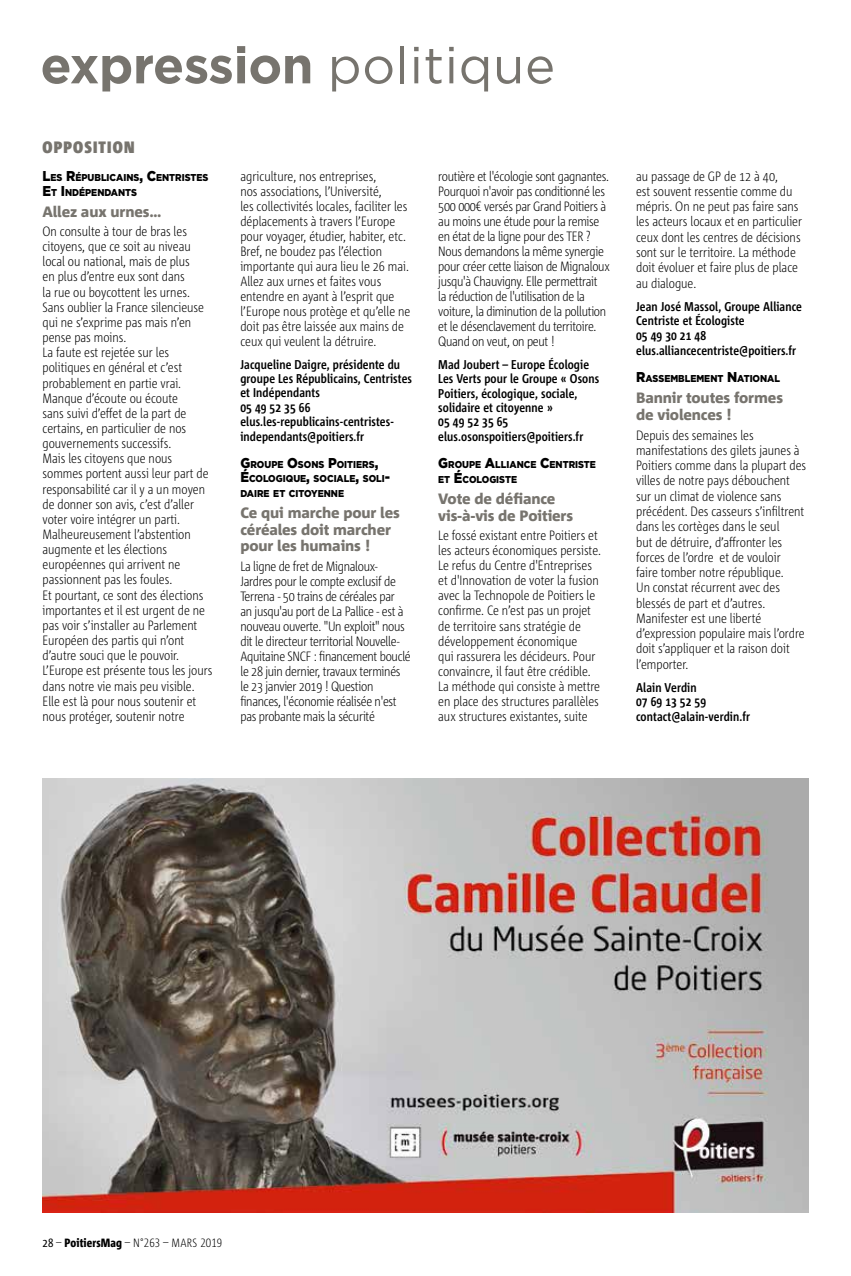
<style>
.page{position:relative;width:851px;height:1276px;background:#fff}
.page>*{position:absolute;margin:0;border:0;box-sizing:border-box;transform-origin:0 0}
.t1{font:700 51px "Gotham";letter-spacing:-.01em;color:#77746e}
.t2{font:900 16.5px "Corpid C1 Cd";letter-spacing:.07em;color:#77746e}
.t3{font:800 15px/16.5px "Corpid C1";letter-spacing:-.01em;color:#77746e}
.t4{font:300 13.5px/15.1px "Corpid C1 Cd";color:#000}
.t5{font:300 13.5px/15px "Corpid C1 Cd";letter-spacing:-.02em;color:#000}
.t6{font:700 12.75px/14.4px "Corpid C1 Cd";letter-spacing:.01em;color:#000}
.t7{font:300 12px "Corpid C1 Cd";letter-spacing:.01em;color:#000}
.t8{font:900 10.05px/14.7px "Gotham";color:#000;scale:.91 1}
.s1{font-weight:400}
.s2{font-size:14.25px}
.s3{font-weight:800}
</style>
<div class="page">
<img style="left:43px;top:779px;width:765px;height:433px">
<h1 class="t1" style="left:40px;top:31px;width:516px">expression <span class="s1">politique</span></h1>
<p class="t2" style="left:43px;top:137px;width:93px">OPPOSITION</p>
<p class="t8" style="left:43px;top:169px;width:184px;line-height:15.1px"><span class="s2">L</span>ES <span class="s2">R</span>ÉPUBLICAINS<span class="s2">, C</span>ENTRISTES<br><span class="s2">E</span>T <span class="s2">I</span> NDÉPENDANTS</p>
<p class="t3" style="left:43px;top:203px;width:120px">Allez aux urnes…</p>
<p class="t4" style="left:43px;top:223px;width:171px">On consulte à tour de bras les citoyens, que ce soit au niveau local ou national, mais de plus<br>en plus d’entre eux sont dans<br>la rue ou boycottent les urnes.<br>Sans oublier la France silencieuse qui ne s’exprime pas mais n’en pense pas moins.<br>La faute est rejetée sur les politiques en général et c’est probablement en partie vrai.<br>Manque d’écoute ou écoute<br>sans suivi d’effet de la part de certains, en particulier de nos gouvernements successifs.<br>Mais les citoyens que nous sommes portent aussi leur part de responsabilité car il y a un moyen de donner son avis, c’est d’aller voter voire intégrer un parti.<br>Malheureusement l’abstention augmente et les élections européennes qui arrivent ne passionnent pas les foules.<br>Et pourtant, ce sont des élections importantes et il est urgent de ne pas voir s’installer au Parlement<br>Européen des partis qui n’ont d’autre souci que le pouvoir.<br>L’Europe est présente tous les jours dans notre vie mais peu visible.<br>Elle est là pour nous soutenir et nous protéger, soutenir notre</p>
<p class="t4" style="left:240px;top:168px;width:171px">agriculture, nos entreprises,<br>nos associations, l’Université,<br>les collectivités locales, faciliter les déplacements à travers l’Europe pour voyager, étudier, habiter, etc.<br>Bref, ne boudez pas l’élection importante qui aura lieu le 26 mai.<br>Allez aux urnes et faites vous entendre en ayant à l’esprit que l’Europe nous protège et qu’elle ne doit pas être laissée aux mains de ceux qui veulent la détruire.</p>
<p class="t6" style="left:240px;top:357px;width:173px">Jacqueline Daigre, présidente du groupe Les Républicains, Centristes et Indépendants<br>05 49 52 35 66 elus.les-republicains-centristes&shy;independants@poitiers.fr</p>
<p class="t8" style="left:240px;top:457px;width:166px"><span class="s2">G</span>ROUPE <span class="s2">O</span>SONS <span class="s2">P</span>OITIERS<span class="s2">,<br>É</span>COLOGIQUE<span class="s2">,</span> SOCIALE<span class="s2">,</span> SOLI<span class="s2">-<br></span>DAIRE ET CITOYENNE</p>
<p class="t3" style="left:240px;top:504px;width:161px">Ce qui marche pour les céréales doit marcher pour les humains !</p>
<p class="t5" style="left:240px;top:558px;width:172px">La ligne de fret de Mignaloux-Jardres pour le compte exclusif de Terrena - 50 trains de céréales par<br>an jusqu'au port de La Pallice - est à nouveau ouverte. "Un exploit" nous dit le directeur territorial Nouvelle-Aquitaine SNCF : financement bouclé le 28 juin dernier, travaux terminés le 23 janvier 2019 ! Question finances, l'économie réalisée n'est pas probante mais la sécurité</p>
<p class="t5" style="left:438px;top:168px;width:173px">routière et l'écologie sont gagnantes.<br>Pourquoi n'avoir pas conditionné les 500 000€ versés par Grand Poitiers à au moins une étude pour la remise en état de la ligne pour des TER ?<br>Nous demandons la même synergie pour créer cette liaison de Mignaloux jusqu'à Chauvigny. Elle permettrait<br>la réduction de l'utilisation de la voiture, la diminution de la pollution et le désenclavement du territoire.<br>Quand on veut, on peut !</p>
<p class="t6" style="left:438px;top:357px;width:162px">Mad Joubert – Europe Écologie<br>Les Verts pour le Groupe « Osons<br>Poitiers, écologique, sociale, solidaire et citoyenne »<br>05 49 52 35 65 elus.osonspoitiers@poitiers.fr</p>
<p class="t8" style="left:438px;top:457px;width:175px"><span class="s2">G</span>ROUPE <span class="s2">A</span>LLIANCE <span class="s2">C</span>ENTRISTE<br>ET <span class="s2">É</span>COLOGISTE</p>
<p class="t3" style="left:438px;top:490px;width:136px">Vote de défiance vis-à-vis de Poitiers</p>
<p class="t4" style="left:438px;top:527px;width:164px">Le fossé existant entre Poitiers et les acteurs économiques persiste.<br>Le refus du Centre d'Entreprises et d'Innovation de voter la fusion avec la Technopole de Poitiers le confirme. Ce n’est pas un projet de territoire sans stratégie de développement économique<br>qui rassurera les décideurs. Pour convaincre, il faut être crédible.<br>La méthode qui consiste à mettre en place des structures parallèles aux structures existantes, suite</p>
<p class="t4" style="left:636px;top:168px;width:167px">au passage de GP de 12 à 40,<br>est souvent ressentie comme du mépris. On ne peut pas faire sans les acteurs locaux et en particulier ceux dont les centres de décisions sont sur le territoire. La méthode doit évoluer et faire plus de place au dialogue.</p>
<p class="t6" style="left:636px;top:298px;width:167px">Jean José Massol, Groupe Alliance<br>Centriste et Écologiste<br>05 49 30 21 48 elus.alliancecentriste@poitiers.fr</p>
<p class="t8" style="left:636px;top:371px;width:159px"><span class="s2">R</span>ASSEMBLEMENT <span class="s2">N</span>ATIONAL</p>
<p class="t3" style="left:636px;top:389px;width:148px">Bannir toutes formes de violences !</p>
<p class="t4" style="left:636px;top:427px;width:171px">Depuis des semaines les manifestations des gilets jaunes à<br>Poitiers comme dans la plupart des villes de notre pays débouchent sur un climat de violence sans précédent. Des casseurs s’infiltrent dans les cortèges dans le seul<br>but de détruire, d’affronter les forces de l’ordre et de vouloir<br>faire tomber notre république.<br>Un constat récurrent avec des blessés de part et d’autres.<br>Manifester est une liberté d’expression populaire mais l’ordre doit s’appliquer et la raison doit l’emporter.</p>
<p class="t6" style="left:636px;top:679px;width:115px">Alain Verdin<br>07 69 13 52 59 contact@alain-verdin.fr</p>
<p class="t7" style="left:43px;top:1235px;width:181px"><span class="s1">28</span> – <span class="s3">PoitiersMag</span> – N°263 – MARS 2019</p>
</div>
